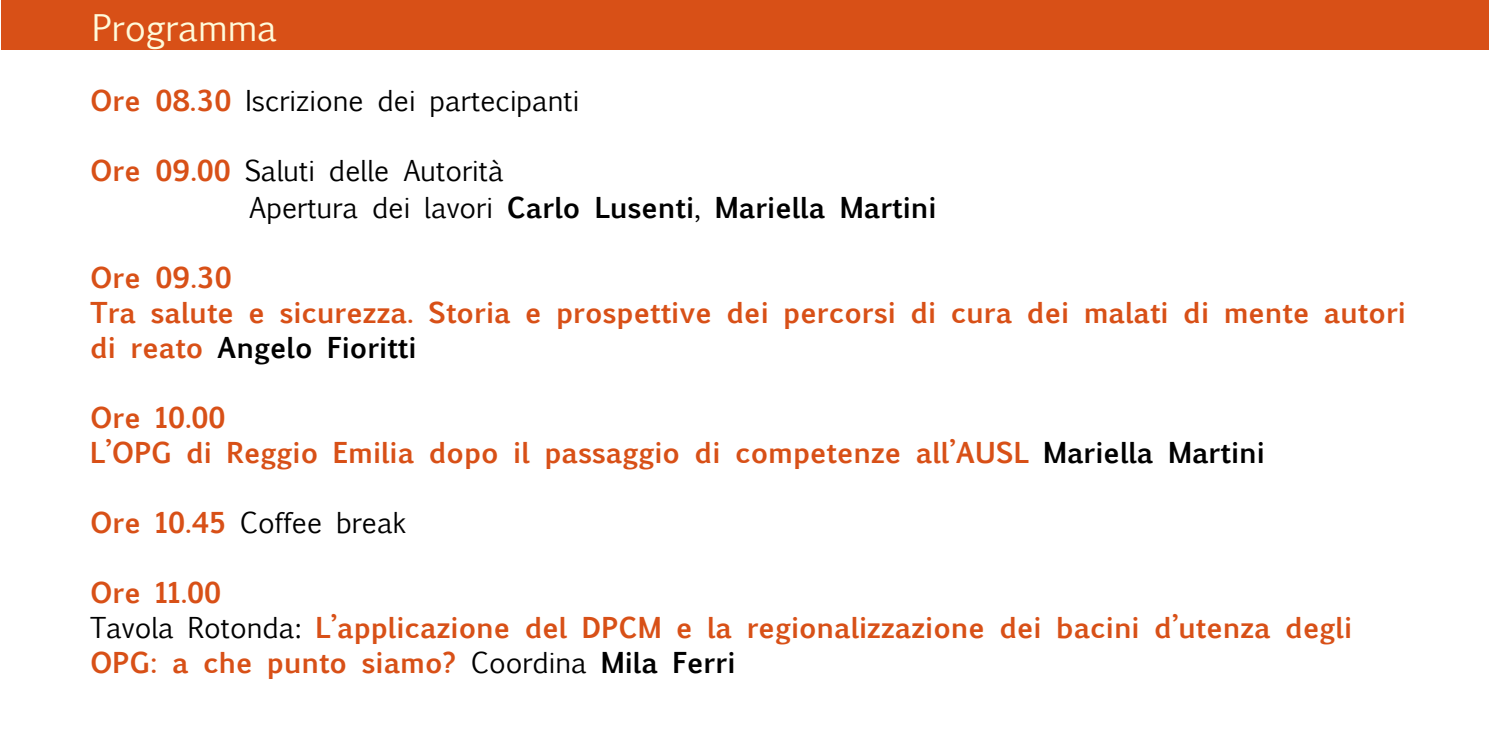
<style>
.page{position:relative;width:1489px;height:745px;background:#fff}
.page>*{position:absolute;margin:0;border:0;box-sizing:border-box;transform-origin:0 0}
.t1{font:35px "Euphemia UCAS";color:#fffbdb}
.t2{font:700 27.5px/35px "Euphemia UCAS";color:#d85017}
.t3{font:27.5px/36.2px "Euphemia UCAS";color:#000}
.s1{font-weight:700;color:#d85017}
.s2{font-weight:700}
.s3{color:#000}
.s4{font-weight:400;color:#000}
</style>
<div class="page">
<div style="left:1px;top:0;width:1487px;height:50px;background:#d85017"></div>
<p class="t1" style="left:92px;top:3px;width:187px">Programma</p>
<p class="t3" style="left:90px;top:83px;width:491px"><span class="s1">Ore 08.30</span> Iscrizione dei partecipanti</p>
<p class="t3" style="left:249px;top:153px;width:688px;text-indent:-159px"><span class="s1">Ore 09.00</span> Saluti delle Autorità<br>Apertura dei lavori <span class="s2">Carlo Lusenti</span>, <span class="s2">Mariella Martini</span></p>
<p class="t2" style="left:90px;top:259px;width:1317px">Ore 09.30<br>Tra salute e sicurezza. Storia e prospettive dei percorsi di cura dei malati di mente autori di reato <span class="s3">Angelo Fioritti</span></p>
<p class="t2" style="left:90px;top:399px;width:1176px">Ore 10.00<br>L’OPG di Reggio Emilia dopo il passaggio di competenze all’AUSL <span class="s3">Mariella Martini</span></p>
<p class="t3" style="left:90px;top:504px;width:318px"><span class="s1">Ore 10.45</span> Coffee break</p>
<p class="t2" style="left:90px;top:574px;width:1263px">Ore 11.00<br><span class="s4">Tavola Rotonda:</span> L’applicazione del DPCM e la regionalizzazione dei bacini d’utenza degli<br>OPG: a che punto siamo? <span class="s4">Coordina</span> <span class="s3">Mila Ferri</span></p>
</div>
